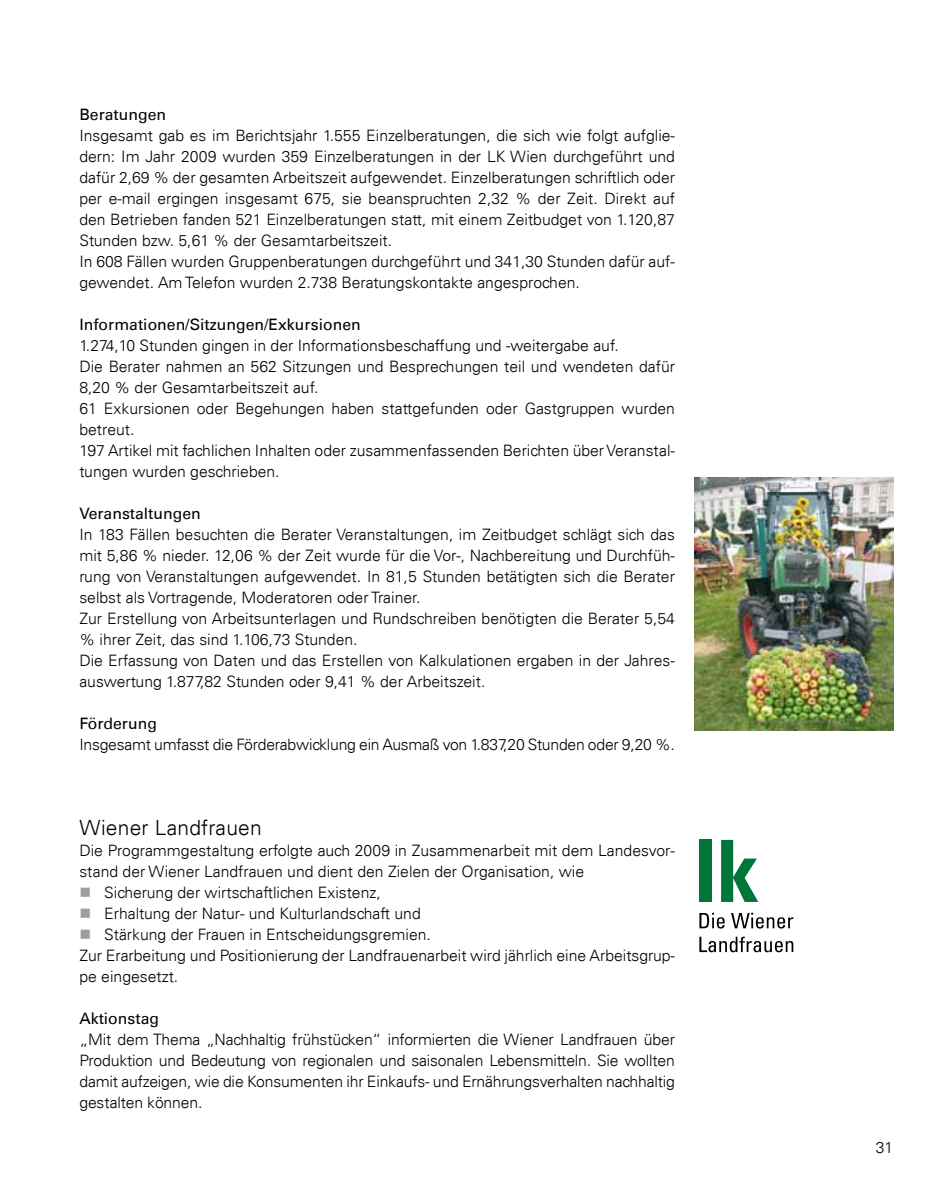
<style>
.page{position:relative;width:943px;height:1191px;background:#fff}
.page>*{position:absolute;margin:0;border:0;box-sizing:border-box;transform-origin:0 0}
.t1{font:condensed 21.35px "Univers";color:#000}
.t2{font:300 21px "Univers";letter-spacing:.01em;color:#000}
.t3{font:300 15.75px/21px "Univers";color:#000}
.t4{font:15.75px "Univers";color:#000}
.s1{color:#9c9e9f}
</style>
<div class="page">
<svg style="left:699px;top:912px;width:25px;height:16px"></svg>
<svg style="left:731px;top:912px;width:62px;height:16px"></svg>
<svg style="left:699px;top:936px;width:94px;height:16px"></svg>
<svg style="left:721px;top:840px;width:37px;height:62px"></svg>
<div style="left:700px;top:840px;width:12px;height:62px;background:#00763b"></div>
<img style="left:694px;top:477px;width:199px;height:253px">
<p class="t4" style="left:79px;top:105px;width:88px">Beratungen</p>
<p class="t3" style="left:79px;top:125px;width:597px">Insgesamt gab es im Berichtsjahr 1.555 Einzelberatungen, die sich wie folgt aufglie&shy;dern: Im Jahr 2009 wurden 359 Einzelberatungen in der LK Wien durchgeführt und dafür 2,69 % der gesamten Arbeitszeit aufgewendet. Einzelberatungen schriftlich oder per e-mail ergingen insgesamt 675, sie beanspruchten 2,32 % der Zeit. Direkt auf den Betrieben fanden 521 Einzelberatungen statt, mit einem Zeitbudget von 1.120,87<br>Stunden bzw. 5,61 % der Gesamtarbeitszeit.<br>In 608 Fällen wurden Gruppenberatungen durchgeführt und 341,30 Stunden dafür auf&shy;gewendet. Am Telefon wurden 2.738 Beratungskontakte angesprochen.</p>
<p class="t4" style="left:79px;top:315px;width:283px">Informationen/Sitzungen/Exkursionen</p>
<p class="t3" style="left:79px;top:335px;width:597px">1.274,10 Stunden gingen in der Informationsbeschaffung und -weitergabe auf.<br>Die Berater nahmen an 562 Sitzungen und Besprechungen teil und wendeten dafür 8,20 % der Gesamtarbeitszeit auf.<br>61 Exkursionen oder Begehungen haben stattgefunden oder Gastgruppen wurden betreut.<br>197 Artikel mit fachlichen Inhalten oder zusammenfassenden Berichten über Veranstal&shy;tungen wurden geschrieben.</p>
<p class="t4" style="left:79px;top:504px;width:123px">Veranstaltungen</p>
<p class="t3" style="left:79px;top:524px;width:597px">In 183 Fällen besuchten die Berater Veranstaltungen, im Zeitbudget schlägt sich das mit 5,86 % nieder. 12,06 % der Zeit wurde für die Vor-, Nachbereitung und Durchfüh&shy;rung von Veranstaltungen aufgewendet. In 81,5 Stunden betätigten sich die Berater selbst als Vortragende, Moderatoren oder Trainer.<br>Zur Erstellung von Arbeitsunterlagen und Rundschreiben benötigten die Berater 5,54 % ihrer Zeit, das sind 1.106,73 Stunden.<br>Die Erfassung von Daten und das Erstellen von Kalkulationen ergaben in der Jahres&shy;auswertung 1.877,82 Stunden oder 9,41 % der Arbeitszeit.</p>
<p class="t4" style="left:79px;top:714px;width:79px">Förderung</p>
<p class="t3" style="left:79px;top:734px;width:597px">Insgesamt umfasst die Förderabwicklung ein Ausmaß von 1.837,20 Stunden oder 9,20 %.</p>
<h2 class="t2" style="left:79px;top:814px;width:184px">Wiener Landfrauen</h2>
<p class="t3" style="left:79px;top:839px;width:597px">Die Programmgestaltung erfolgte auch 2009 in Zusammenarbeit mit dem Landesvor&shy;stand der Wiener Landfrauen und dient den Zielen der Organisation, wie</p>
<p class="t3" style="left:79px;top:881px;width:303px"><span class="s1">■</span> Sicherung der wirtschaftlichen Existenz,</p>
<p class="t3" style="left:79px;top:902px;width:343px"><span class="s1">■</span> Erhaltung der Natur- und Kulturlandschaft und</p>
<p class="t3" style="left:79px;top:923px;width:597px"><span class="s1">■</span> Stärkung der Frauen in Entscheidungsgremien.<br>Zur Erarbeitung und Positionierung der Landfrauenarbeit wird jährlich eine Arbeitsgrup&shy;pe eingesetzt.</p>
<p class="t4" style="left:79px;top:1008px;width:81px">Aktionstag</p>
<p class="t3" style="left:79px;top:1028px;width:597px;text-align:justify">„Mit dem Thema „Nachhaltig frühstücken“ informierten die Wiener Landfrauen über Produktion und Bedeutung von regionalen und saisonalen Lebensmitteln. Sie wollten damit aufzeigen, wie die Konsumenten ihr Einkaufs- und Ernährungsverhalten nachhaltig gestalten können.</p>
<h1 class="t1" style="left:412px;top:943px;width:97px">Die Wiener</h1>
<p class="t3" style="left:875px;top:1136px;width:19px">31</p>
</div>
